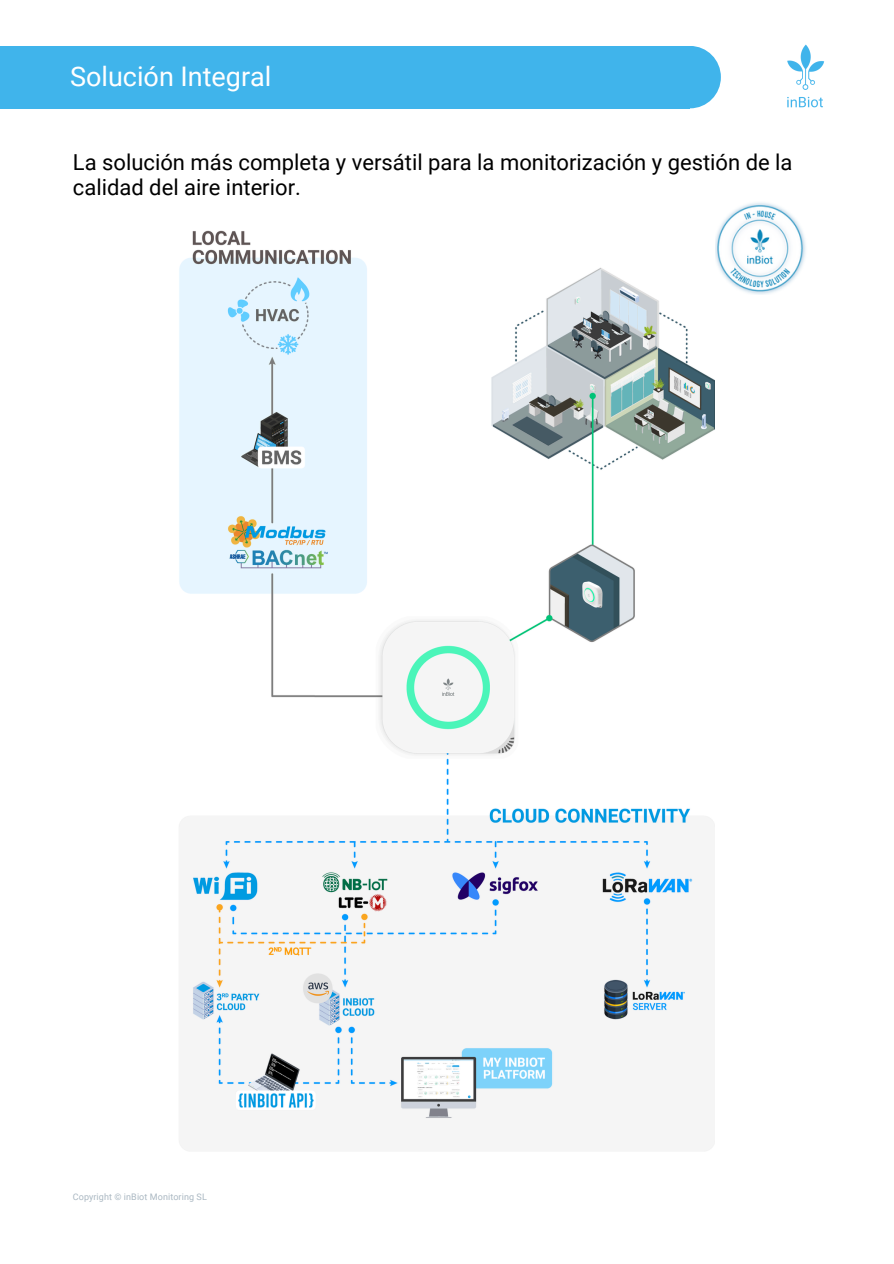
<style>
.page{position:relative;width:894px;height:1264px;background:#fff}
.page>*{position:absolute;margin:0;border:0;box-sizing:border-box;transform-origin:0 0}
.t1{font:27px "Roboto";color:#fff}
.t2{font:22.05px/25.8px "Roboto";color:#000}
.t3{font:9px "Roboto";letter-spacing:.01em;color:#aab8c2}
</style>
<div class="page">
<div style="left:659px;top:46px;width:61px;height:62px;background:#40b4eb;border-radius:50%"></div>
<div style="left:0;top:46px;width:689px;height:62px;background:#40b4eb"></div>
<img style="left:787px;top:44px;width:38px;height:64px">
<img style="left:715px;top:202px;width:91px;height:92px">
<img style="left:179px;top:230px;width:535px;height:921px">
<p class="t1" style="left:70px;top:61px;width:203px">Solución Integral</p>
<p class="t2" style="left:73px;top:149px;width:721px">La solución más completa y versátil para la monitorización y gestión de la calidad del aire interior.</p>
<h1 class="t3" style="left:73px;top:1191px;width:135px">Copyright © inBiot Monitoring SL</h1>
</div>
